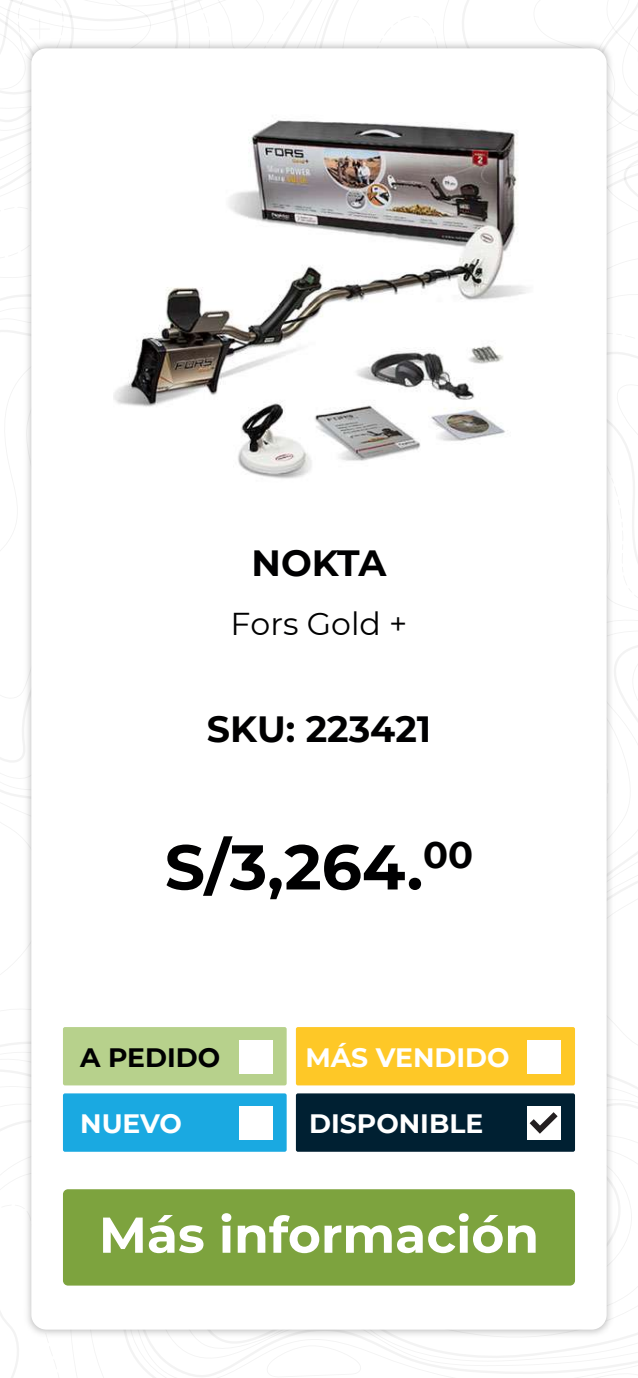
<style>
.page{position:relative;width:638px;height:1378px;background:#fff}
.page>*{position:absolute;margin:0;border:0;box-sizing:border-box;transform-origin:0 0}
.t1{font:700 63.12px "Montserrat";color:#000001}
.t2{font:700 50.25px "Montserrat";color:#fff}
.t3{font:700 36.5px "Montserrat";color:#000001}
.t4{font:31.62px "Montserrat";color:#000001}
.t5{font:700 26.62px "Montserrat";color:#fff}
.t6{font:700 26.62px "Montserrat";color:#000001}
</style>
<div class="page">
<svg style="left:0;top:1086px;width:637px;height:292px"></svg>
<svg style="left:0;top:696px;width:20px;height:378px"></svg>
<svg style="left:0;top:1151px;width:130px;height:227px"></svg>
<svg style="left:266px;top:1344px;width:96px;height:33px"></svg>
<svg style="left:0;top:1px;width:303px;height:93px"></svg>
<img style="left:20px;top:36px;width:598px;height:1305px">
<div style="left:31px;top:48px;width:575px;height:1282px;background:#fff;border-radius:15px"></div>
<img style="left:113px;top:120px;width:415px;height:359px">
<div style="left:63px;top:1189px;width:512px;height:97px;background:#7da33e;border-radius:5px"></div>
<div style="left:63px;top:1027px;width:223px;height:58px;background:#b7d18c;border-radius:2px"></div>
<div style="left:296px;top:1027px;width:279px;height:58px;background:#fec827;border-radius:2px"></div>
<div style="left:63px;top:1093px;width:223px;height:59px;background:#1aa9e1;border-radius:2px"></div>
<div style="left:296px;top:1093px;width:279px;height:59px;background:#002032;border-radius:2px"></div>
<div style="left:239px;top:1040px;width:33px;height:33px;background:#fff"></div>
<div style="left:239px;top:1106px;width:33px;height:34px;background:#fff"></div>
<svg style="left:429px;top:868px;width:208px;height:376px"></svg>
<h3 class="t3" style="left:251px;top:537px;width:136px">NOKTA</h3>
<p class="t4" style="left:230px;top:602px;width:178px">Fors Gold +</p>
<h3 class="t3" style="left:207px;top:703px;width:226px">SKU: 223421</h3>
<h1 class="t1" style="left:165px;top:822px;width:310px">S/3,264.<sup>00</sup></h1>
<p class="t6" style="left:80px;top:1038px;width:141px">A PEDIDO</p>
<p class="t5" style="left:305px;top:1038px;width:206px">MÁS VENDIDO</p>
<p class="t5" style="left:80px;top:1105px;width:103px">NUEVO</p>
<p class="t5" style="left:309px;top:1105px;width:175px">DISPONIBLE</p>
<h2 class="t2" style="left:99px;top:1199px;width:441px">Más información</h2>
</div>
